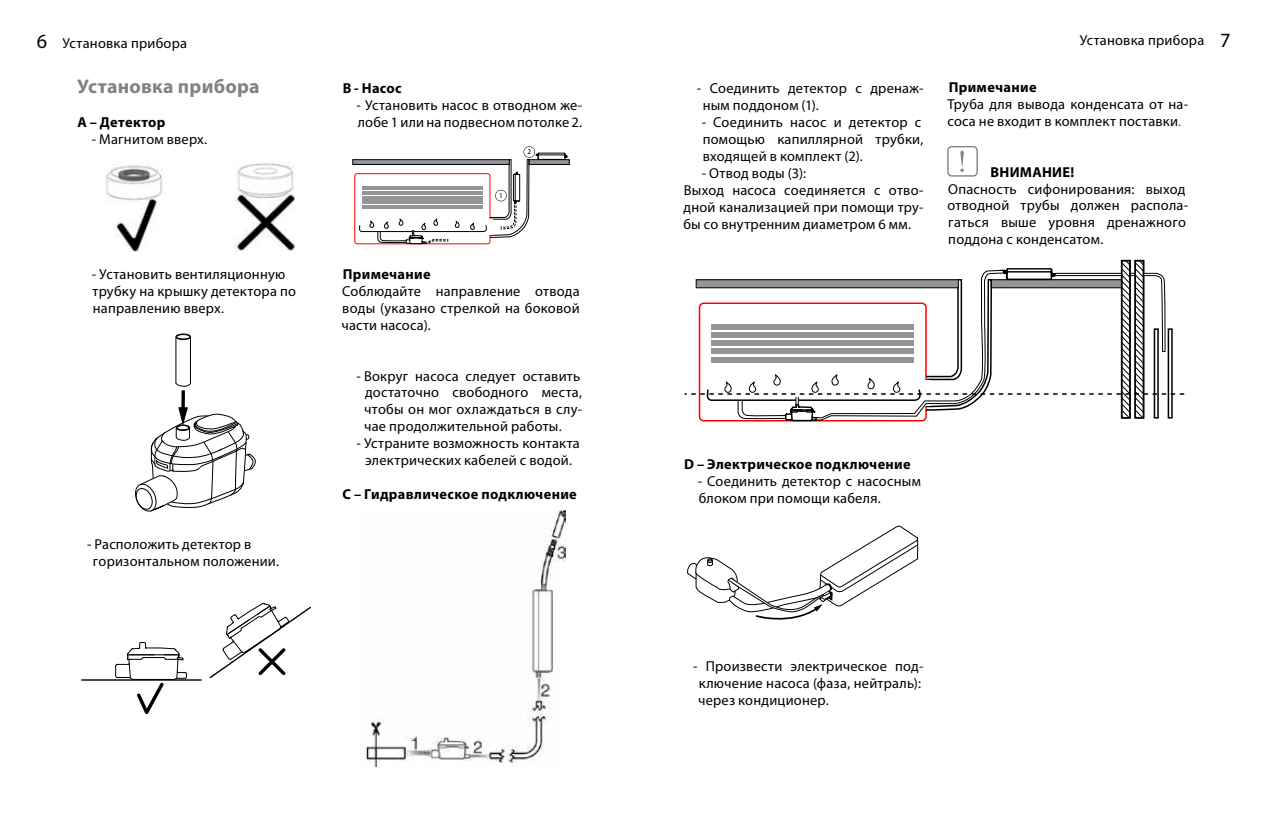
<style>
.page{position:relative;width:1263px;height:817px;background:#fff}
.page>*{position:absolute;margin:0;border:0;box-sizing:border-box;transform-origin:0 0}
.t1{font:700 19.8px "Myriad Pro";letter-spacing:.01em;color:#808284}
.t2{font:14.4px/16.9px "Myriad Pro";letter-spacing:.015em;color:#000}
.t3{font:700 14.4px "Myriad Pro";letter-spacing:.025em;color:#000}
.t4{font:7.2px "Myriad Pro";color:#000}
.s1{font-size:20.25px}
.s2{font-family:"Helios";font-weight:300}
</style>
<div class="page">
<img style="left:105px;top:162px;width:190px;height:89px">
<div style="left:176px;top:333px;width:15px;height:7px;border:1px solid #000;border-radius:50%"></div>
<svg style="left:175px;top:337px;width:16px;height:50px"></svg>
<div style="left:176px;top:334px;width:14px;height:5px;border:1px solid #000;border-radius:50%"></div>
<svg style="left:181px;top:390px;width:4px;height:17px"></svg>
<svg style="left:135px;top:407px;width:121px;height:105px"></svg>
<hr style="left:82px;top:679px;width:119px;height:1px;background:#000">
<svg style="left:115px;top:642px;width:72px;height:72px"></svg>
<svg style="left:209px;top:603px;width:102px;height:76px"></svg>
<hr style="left:353px;top:160px;width:156px;height:4px;background:#939597">
<div style="left:352px;top:159px;width:157px;height:6px;border:1px solid #000"></div>
<div style="left:529px;top:159px;width:40px;height:6px;border:1px solid #000"></div>
<svg style="left:358px;top:146px;width:209px;height:99px"></svg>
<img style="left:363px;top:510px;width:203px;height:255px">
<svg style="left:947px;top:146px;width:31px;height:30px"></svg>
<svg style="left:684px;top:259px;width:501px;height:163px"></svg>
<svg style="left:687px;top:525px;width:232px;height:95px"></svg>
<p class="t2" style="left:37px;top:36px;width:152px"><span class="s1">6</span> Установка прибора</p>
<p class="t2" style="left:1080px;top:33px;width:152px">Установка прибора <span class="s1">7</span></p>
<h1 class="t1" style="left:77px;top:77px;width:184px">Установка прибора</h1>
<p class="t3" style="left:77px;top:115px;width:90px">А – Детектор</p>
<p class="t2" style="left:92px;top:132px;width:117px">- Магнитом вверх.</p>
<p class="t3" style="left:949px;top:80px;width:89px">Примечание</p>
<p class="t2" style="left:947px;top:97px;width:242px">Труба для вывода конденсата от на&shy;соса не входит в комплект поставки<span class="s2">.</span></p>
<p class="t3" style="left:990px;top:165px;width:85px">ВНИМАНИЕ!</p>
<p class="t2" style="left:947px;top:181px;width:242px">Опасность сифонирования: выход отводной трубы должен распола&shy;гаться выше уровня дренажного поддона с конденсатом.</p>
<p class="t2" style="left:703px;top:81px;width:222px;text-indent:-6px">- Соединить детектор с дренаж&shy;ным поддоном (1).</p>
<p class="t2" style="left:702px;top:115px;width:223px">- Соединить насос и детектор с помощью капиллярной трубки, входящей в комплект (2).</p>
<p class="t2" style="left:683px;top:166px;width:242px;text-indent:18px">- Отвод воды (3):<br>Выход насоса соединяется с отво&shy;дной канализацией при помощи тру&shy;бы со внутренним диаметром 6 мм.</p>
<p class="t3" style="left:343px;top:81px;width:61px">В - Насос</p>
<p class="t2" style="left:357px;top:98px;width:227px">- Установить насос в отводном же&shy;лобе 1 или на подвесном потолке 2.</p>
<p class="t4" style="left:527px;top:147px;width:5px">2</p>
<p class="t4" style="left:499px;top:192px;width:5px">1</p>
<p class="t2" style="left:92px;top:267px;width:206px">- Установить вентиляционную трубку на крышку детектора по направлению вверх.</p>
<p class="t2" style="left:93px;top:537px;width:188px;text-indent:-6px">- Расположить детектор в горизонтальном положении.</p>
<p class="t3" style="left:343px;top:267px;width:89px">Примечание</p>
<p class="t2" style="left:341px;top:284px;width:240px;text-align:justify">Соблюдайте направление отвода воды (указано стрелкой на боковой части насоса).</p>
<p class="t2" style="left:364px;top:368px;width:220px;text-indent:-8px">- Вокруг насоса следует оставить достаточно свободного места, чтобы он мог охлаждаться в слу&shy;чае продолжительной работы.</p>
<p class="t2" style="left:357px;top:436px;width:225px;text-align:center">- Устраните возможность контакта электрических кабелей с водой.</p>
<p class="t3" style="left:343px;top:486px;width:236px">C – Гидравлическое подключение</p>
<p class="t3" style="left:684px;top:456px;width:228px">D – Электрическое подключение</p>
<p class="t2" style="left:698px;top:473px;width:225px">- Соединить детектор с насосным блоком при помощи кабеля.</p>
<p class="t2" style="left:698px;top:659px;width:227px;text-indent:-5px">- Произвести электрическое под&shy;ключение насоса (фаза, нейтраль): через кондиционер.</p>
</div>
